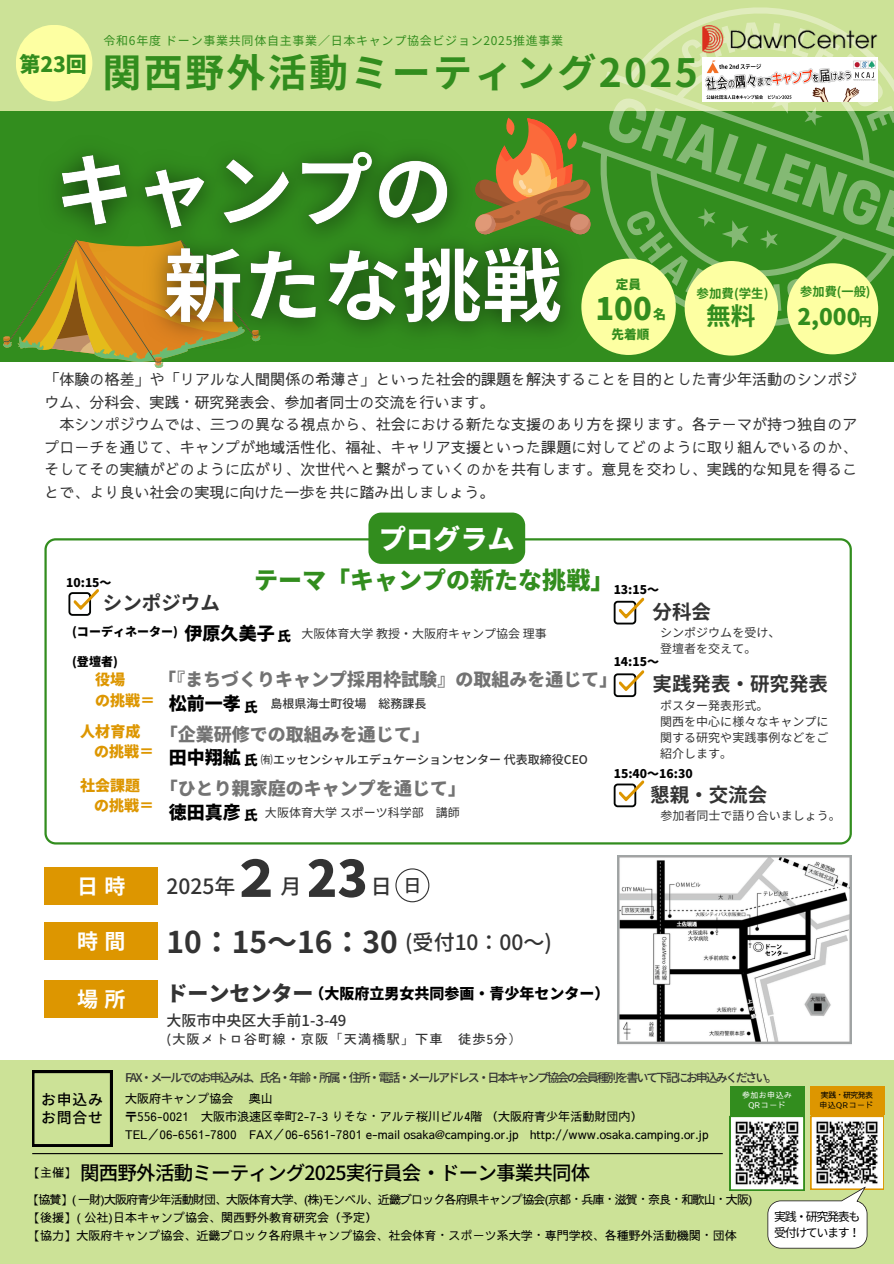
<style>
.page{position:relative;width:894px;height:1264px;background:#fff}
.page>*{position:absolute;margin:0;border:0;box-sizing:border-box;transform-origin:0 0}
.t1{font:900 50.1px "Noto Sans JP";color:#333}
.t2{font:700 39px "Noto Sans JP";letter-spacing:.06em;color:#328d1e}
.t3{font:900 30.9px "Noto Sans JP";color:#328d1e}
.t4{font:700 30px "Noto Sans JP";color:#333}
.t5{font:900 27px "Noto Sans JP";color:#fff}
.t6{font:700 24.75px "Noto Sans JP";color:#328d1e}
.t7{font:900 24px "Noto Sans JP";color:#328d1e}
.t8{font:900 22.65px "Noto Sans JP";color:#328d1e}
.t9{font:500 21px "Noto Sans JP";color:#333}
.t10{font:900 21px "Noto Sans JP";color:#333}
.t11{font:700 21px "Noto Sans JP";color:#fff}
.t12{font:900 21px "Noto Sans JP";color:#328d1e}
.t13{font:500 19.5px "Noto Sans JP";letter-spacing:-.04em;color:#000}
.t14{font:700 19.5px "Noto Sans JP";color:#333}
.t15{font:900 18px "Noto Sans JP";color:#737373}
.t16{font:900 18px "Noto Sans JP";color:#000}
.t17{font:500 18px "Noto Sans JP";color:#333}
.t18{font:500 15px/22.5px "Sawarabi Gothic";letter-spacing:.005em;color:#333}
.t19{font:900 15px "Noto Sans JP";color:#dd9600}
.t20{font:900 15px "Noto Sans JP";color:#000}
.t21{font:500 15px "Noto Sans JP";color:#333}
.t22{font:500 14.85px "Noto Sans JP";letter-spacing:.05em;color:#000}
.t23{font:900 13.5px "Noto Sans JP";color:#000}
.t24{font:500 13.2px "Zen Kaku Gothic New";letter-spacing:.085em;color:#333}
.t25{font:900 12.9px "Noto Sans JP";color:#328d1e}
.t26{font:900 12.6px "Noto Sans JP";color:#328d1e}
.t27{font:700 12.45px "Noto Sans JP";color:#328d1e}
.t28{font:900 12.45px "Noto Sans JP";color:#328d1e}
.t29{font:700 12.15px "Noto Sans JP";color:#328d1e}
.t30{font:500 12px "Sawarabi Gothic";color:#000}
.t31{font:12px/16px "Noto Sans JP";color:#333;text-align:justify}
.t32{font:500 12px "Sawarabi Gothic";letter-spacing:-.075em;color:#000}
.t33{font:500 12px "Noto Sans JP";letter-spacing:-.175em;color:#333}
.t34{font:900 12px "Noto Sans JP";color:#000}
.t35{font:500 12px "Noto Sans JP";color:#333}
.t36{font:12px "Noto Sans JP";letter-spacing:.06em;color:#328d1e}
.t37{font:12px/16px "Noto Sans JP";letter-spacing:-.115em;color:#000}
.t38{font:500 7.95px "Sawarabi Gothic";letter-spacing:.07em;color:#000}
.t39{font:500 7.95px "Sawarabi Gothic";letter-spacing:.07em;color:#fff}
.s1{font-weight:400}
</style>
<div class="page">
<div style="left:0;top:0;width:893px;height:362px;background:#328d1e"></div>
<div style="left:0;top:1059px;width:893px;height:204px;background:#cce297"></div>
<div style="left:0;top:0;width:893px;height:110px;background:#cce297"></div>
<svg style="left:44px;top:538px;width:807px;height:306px"></svg>
<div style="left:44px;top:867px;width:114px;height:37px;background:#dd9600"></div>
<div style="left:44px;top:922px;width:114px;height:37px;background:#dd9600"></div>
<svg style="left:395px;top:868px;width:34px;height:34px"></svg>
<svg style="left:605px;top:7px;width:221px;height:104px"></svg>
<svg style="left:596px;top:145px;width:282px;height:182px"></svg>
<svg style="left:608px;top:22px;width:285px;height:290px"></svg>
<svg style="left:613px;top:597px;width:31px;height:27px"></svg>
<svg style="left:613px;top:780px;width:31px;height:27px"></svg>
<svg style="left:613px;top:670px;width:31px;height:27px"></svg>
<div style="left:44px;top:980px;width:114px;height:38px;background:#dd9600"></div>
<svg style="left:32px;top:1070px;width:80px;height:76px"></svg>
<div style="left:581px;top:259px;width:94px;height:96px;background:#fdffa2;border-radius:50%"></div>
<div style="left:786px;top:263px;width:91px;height:91px;background:#fdffa2;border-radius:50%"></div>
<div style="left:684px;top:261px;width:93px;height:94px;background:#fdffa2;border-radius:50%"></div>
<img style="left:617px;top:856px;width:233px;height:189px">
<img style="left:702px;top:58px;width:175px;height:44px">
<img style="left:702px;top:25px;width:175px;height:28px">
<svg style="left:68px;top:589px;width:31px;height:27px"></svg>
<div style="left:16px;top:25px;width:76px;height:76px;background:#fdffa2;border-radius:50%"></div>
<svg style="left:3px;top:323px;width:161px;height:45px"></svg>
<div style="left:729px;top:1086px;width:75px;height:29px;background:#328d1e"></div>
<div style="left:809px;top:1086px;width:75px;height:29px;background:#dd9600"></div>
<hr style="left:32px;top:1152px;width:690px;height:2px;background:#000">
<img style="left:21px;top:120px;width:575px;height:240px">
<div style="left:368px;top:512px;width:157px;height:52px;background:#328d1e"></div>
<svg style="left:729px;top:1115px;width:154px;height:133px"></svg>
<p class="t12" style="left:19px;top:48px;width:69px">第23回</p>
<p class="t36" style="left:103px;top:31px;width:461px">令和6年度ドーン事業共同体自主事業／日本キャンプ協会ビジョン2025推進事業</p>
<h5 class="t2" style="left:102px;top:42px;width:596px">関西野外活動ミーティング2025</h5>
<p class="t26" style="left:615px;top:274px;width:27px">定員</p>
<p class="t3" style="left:595px;top:284px;width:58px">100</p>
<p class="t25" style="left:653px;top:304px;width:14px">名</p>
<p class="t26" style="left:611px;top:325px;width:39px">先着順</p>
<p class="t27" style="left:696px;top:284px;width:73px">参加費(学生)</p>
<p class="t6" style="left:706px;top:296px;width:51px">無料</p>
<p class="t29" style="left:800px;top:282px;width:72px">参加費(一般)</p>
<h3 class="t8" style="left:797px;top:299px;width:65px">2,000</h3>
<p class="t28" style="left:859px;top:312px;width:14px">円</p>
<p class="t18" style="left:44px;top:369px;width:814px">「体験の格差」や「リアルな人間関係の希薄さ」といった社会的課題を解決することを目的とした青少年活動のシンポジウム、分科会、実践・研究発表会、参加者同士の交流を行います。</p>
<p class="t18" style="left:44px;top:414px;width:814px;text-align:justify;text-indent:15px">本シンポジウムでは、三つの異なる視点から、社会における新たな支援のあり方を探ります。各テーマが持つ独自のアプローチを通じて、キャンプが地域活性化、福祉、キャリア支援といった課題に対してどのように取り組んでいるのか、そしてその実績がどのように広がり、次世代へと繋がっていくのかを共有します。意見を交わし、実践的な知見を得ることで、より良い社会の実現に向けた一歩を共に踏み出しましょう。</p>
<p class="t5" style="left:379px;top:518px;width:136px">プログラム</p>
<p class="t7" style="left:254px;top:561px;width:361px">テーマ「キャンプの新たな挑戦」</p>
<p class="t16" style="left:184px;top:618px;width:90px">伊原久美子</p>
<p class="t23" style="left:277px;top:625px;width:14px">氏</p>
<h6 class="t31" style="left:301px;top:624px;width:247px">大阪体育大学教授・大阪府キャンプ協会理事</h6>
<p class="t34" style="left:66px;top:573px;width:46px">10:15～</p>
<p class="t14" style="left:103px;top:587px;width:118px">シンポジウム</p>
<p class="t34" style="left:72px;top:622px;width:107px">(コーディネーター)</p>
<p class="t34" style="left:72px;top:652px;width:47px">(登壇者)</p>
<p class="t15" style="left:158px;top:665px;width:461px">「『まちづくりキャンプ採用枠試験』の取組みを通じて」</p>
<p class="t35" style="left:270px;top:694px;width:156px">島根県海士町役場 総務課長</p>
<p class="t19" style="left:95px;top:668px;width:31px">役場</p>
<h3 class="t19" style="left:95px;top:688px;width:61px">の挑戦＝</h3>
<h6 class="t23" style="left:244px;top:696px;width:14px">氏</h6>
<h6 class="t19" style="left:80px;top:719px;width:61px">人材育成</h6>
<p class="t19" style="left:94px;top:739px;width:61px">の挑戦＝</p>
<h6 class="t16" style="left:169px;top:689px;width:74px">松前一孝</h6>
<h6 class="t16" style="left:169px;top:743px;width:74px">田中翔絋</h6>
<p class="t16" style="left:169px;top:797px;width:74px">徳田真彦</p>
<h6 class="t15" style="left:160px;top:719px;width:272px">「企業研修での取組みを通じて」</h6>
<p class="t35" style="left:261px;top:750px;width:328px"><span class="s1">㈲</span>エッセンシャルエデュケーションセンター代表取締役CEO</p>
<p class="t23" style="left:244px;top:748px;width:14px">氏</p>
<p class="t19" style="left:80px;top:773px;width:61px">社会課題</p>
<p class="t19" style="left:94px;top:793px;width:61px">の挑戦＝</p>
<p class="t15" style="left:160px;top:774px;width:308px">「ひとり親家庭のキャンプを通じて」</p>
<p class="t31" style="left:265px;top:803px;width:196px">大阪体育大学スポーツ科学部 講師</p>
<p class="t23" style="left:244px;top:804px;width:14px">氏</p>
<p class="t34" style="left:613px;top:580px;width:46px">13:15～</p>
<p class="t14" style="left:652px;top:596px;width:60px">分科会</p>
<p class="t31" style="left:660px;top:624px;width:122px">シンポジウムを受け、</p>
<p class="t31" style="left:660px;top:640px;width:98px">登壇者を交えて。</p>
<p class="t34" style="left:613px;top:652px;width:46px">14:15～</p>
<p class="t14" style="left:652px;top:669px;width:177px">実践発表・研究発表</p>
<p class="t31" style="left:660px;top:697px;width:110px">ポスター発表形式。</p>
<p class="t31" style="left:660px;top:713px;width:170px">関西を中心に様々なキャンプに関する研究や実践事例などをご紹介します。</p>
<p class="t34" style="left:613px;top:763px;width:80px">15:40～16:30</p>
<p class="t14" style="left:650px;top:779px;width:118px">懇親・交流会</p>
<p class="t31" style="left:660px;top:807px;width:182px">参加者同士で語り合いましょう。</p>
<p class="t1" style="left:231px;top:838px;width:52px">２</p>
<p class="t1" style="left:307px;top:838px;width:62px">23</p>
<p class="t11" style="left:77px;top:869px;width:50px">日 時</p>
<p class="t9" style="left:166px;top:870px;width:70px">2025年</p>
<p class="t17" style="left:403px;top:870px;width:13px">日</p>
<p class="t9" style="left:280px;top:870px;width:18px">月</p>
<p class="t9" style="left:370px;top:870px;width:15px">日</p>
<p class="t11" style="left:77px;top:924px;width:50px">時間</p>
<h6 class="t11" style="left:77px;top:982px;width:50px">場所</h6>
<p class="t4" style="left:166px;top:917px;width:233px">10：15〜16：30</p>
<p class="t9" style="left:405px;top:925px;width:148px">(受付10：00～)</p>
<h6 class="t10" style="left:166px;top:976px;width:148px">ドーンセンター</h6>
<h6 class="t20" style="left:309px;top:981px;width:301px">（大阪府立男女共同参画・青少年センター）</h6>
<p class="t21" style="left:166px;top:1008px;width:181px">大阪市中央区大手前1-3-49</p>
<p class="t24" style="left:166px;top:1028px;width:356px">(大阪メトロ谷町線・京阪「天満橋駅」下車 徒歩5分）</p>
<p class="t22" style="left:41px;top:1087px;width:63px">お申込み</p>
<h2 class="t22" style="left:41px;top:1105px;width:63px">お問合せ</h2>
<p class="t33" style="left:125px;top:1067px;width:653px">FAX・メールでのお申込みは、氏名・年齢・所属・住所・電話・メールアドレス・日本キャンプ協会の会員種別を書いて下記にお申込みください。</p>
<p class="t30" style="left:125px;top:1092px;width:110px">大阪府キャンプ協会</p>
<p class="t30" style="left:249px;top:1092px;width:26px">奥山</p>
<p class="t30" style="left:125px;top:1110px;width:518px">〒556-0021 大阪市浪速区幸町2-7-3 りそな・アルテ桜川ビル4階（大阪府青少年活動財団内）</p>
<p class="t30" style="left:125px;top:1128px;width:584px">TEL／06-6561-7800 FAX／06-6561-7801 e-mail osaka@camping.or.jp http://www.osaka.camping.or.jp</p>
<p class="t39" style="left:741px;top:1091px;width:51px">参加お申込み</p>
<p class="t39" style="left:748px;top:1101px;width:39px">QRコード</p>
<p class="t38" style="left:820px;top:1091px;width:53px">実践・研究発表</p>
<h6 class="t38" style="left:819px;top:1101px;width:56px">申込QRコード</h6>
<p class="t30" style="left:28px;top:1166px;width:50px">【主催】</p>
<h4 class="t13" style="left:80px;top:1157px;width:511px">関西野外活動ミーティング2025実行員会・ドーン事業共同体</h4>
<p class="t32" style="left:27px;top:1193px;width:726px">【協賛】( 一財)大阪府青少年活動財団、大阪体育大学、(株)モンベル、近畿ブロック各府県キャンプ協会(京都・兵庫・滋賀・奈良・和歌山・大阪)</p>
<p class="t30" style="left:28px;top:1211px;width:350px">【後援】( 公社)日本キャンプ協会、関西野外教育研究会（予定）</p>
<h6 class="t30" style="left:28px;top:1229px;width:710px">【協力】大阪府キャンプ協会、近畿ブロック各府県キャンプ協会、社会体育・スポーツ系大学・専門学校、各種野外活動機関・団体</h6>
<p class="t37" style="left:773px;top:1208px;width:88px">実践・研究発表も受付けています！</p>
</div>
